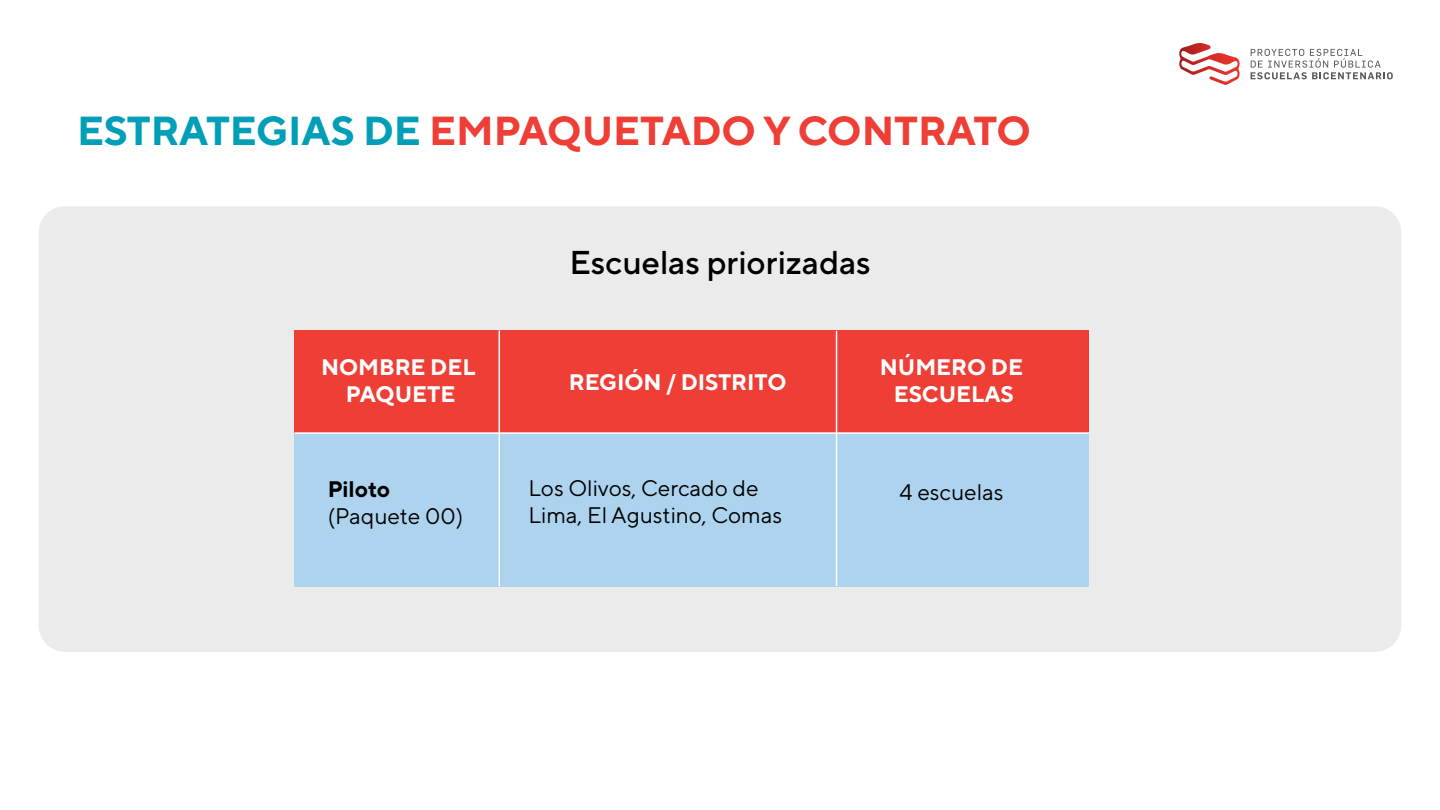
<style>
.page{position:relative;width:1440px;height:810px;background:#fff}
.page>*{position:absolute;margin:0;border:0;box-sizing:border-box;transform-origin:0 0}
.t1{font:700 40.5px "TT Norms Pro";color:#ee3e35}
.t2{font:500 33px "TT Norms Pro";color:#000}
.t3{font:22.5px/27px "TT Norms Pro";color:#000}
.t4{font:700 22.5px/27px "TT Norms Pro";color:#fff;text-align:center}
.t5{font:700 22.5px "TT Norms Pro";color:#000}
.s1{color:#009fb7}
</style>
<div class="page">
<div style="left:39px;top:206px;width:1362px;height:446px;background:#ebebeb;border-radius:26px"></div>
<div style="left:295px;top:330px;width:794px;height:103px;background:#ee3e35"></div>
<div style="left:295px;top:433px;width:794px;height:153px;background:#add3ee"></div>
<hr style="left:295px;top:432px;width:794px;height:2px;background:#fff">
<hr style="left:499px;top:330px;width:1px;height:256px;background:#fff">
<hr style="left:836px;top:331px;width:1px;height:255px;background:#fff">
<svg style="left:1251px;top:49px;width:142px;height:30px"></svg>
<svg style="left:1179px;top:43px;width:61px;height:42px"></svg>
<h1 class="t1" style="left:77px;top:104px;width:956px"><span class="s1">ESTRATEGIAS DE</span> EMPAQUETADO Y CONTRATO</h1>
<h2 class="t2" style="left:569px;top:241px;width:303px">Escuelas priorizadas</h2>
<p class="t4" style="left:321px;top:353px;width:156px">NOMBRE DEL<br>PAQUETE</p>
<p class="t4" style="left:569px;top:368px;width:219px">REGIÓN / DISTRITO</p>
<p class="t4" style="left:880px;top:353px;width:145px">NÚMERO DE<br>ESCUELAS</p>
<p class="t3" style="left:529px;top:473px;width:255px">Los Olivos, Cercado de<br>Lima, El Agustino, Comas</p>
<p class="t5" style="left:328px;top:474px;width:64px">Piloto</p>
<p class="t3" style="left:900px;top:477px;width:106px">4 escuelas</p>
<p class="t3" style="left:328px;top:501px;width:137px">(Paquete 00)</p>
</div>
